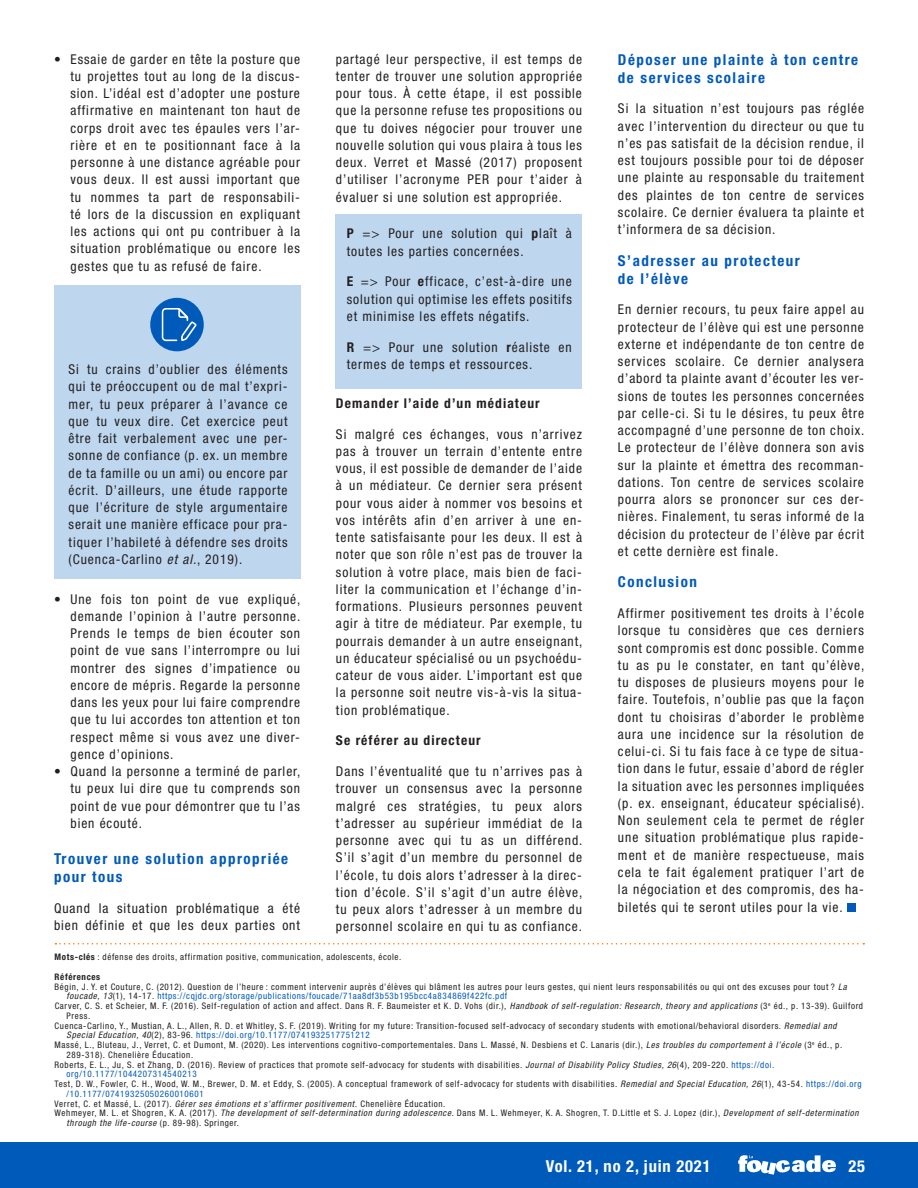
<style>
.page{position:relative;width:918px;height:1188px;background:#fff}
.page>*{position:absolute;margin:0;border:0;box-sizing:border-box;transform-origin:0 0}
.t1{font:700 condensed 16.5px "Helvetica Neue LT Std";letter-spacing:.05em;color:#fff}
.t2{font:700 condensed 15px/18px "Helvetica Neue LT Std";letter-spacing:.1em;color:#005aba}
.t3{font:condensed 13.5px/17.2px "Helvetica Neue LT Std";letter-spacing:.07em;color:#231f20;text-align:justify}
.t4{font:700 condensed 13.5px "Helvetica Neue LT Std";letter-spacing:.08em;color:#231f20}
.t5{font:condensed 9px/19.5px "Helvetica Neue LT Std";letter-spacing:.07em;color:#231f20}
.t6{font:condensed 9px "Helvetica Neue LT Std";letter-spacing:.07em;color:#005aba}
.t7{font:italic condensed 9px "Helvetica Neue LT Std";letter-spacing:.07em;color:#231f20}
.s1{font-weight:700}
.s2{font-style:italic}
.s3{font-style:italic;color:#231f20}
.s4{color:#231f20}
.s5{color:#005aba}
.s6{font-style:normal}
</style>
<div class="page">
<div style="left:0;top:1142px;width:918px;height:46px;background:#005aba"></div>
<svg style="left:738px;top:1155px;width:98px;height:20px"></svg>
<svg style="left:55px;top:943px;width:809px;height:2px"></svg>
<div style="left:55px;top:285px;width:246px;height:293px;background:#bed7ef"></div>
<div style="left:336px;top:214px;width:246px;height:175px;background:#bed7ef"></div>
<div style="left:847px;top:903px;width:9px;height:8px;background:#005aba"></div>
<div style="left:150px;top:298px;width:54px;height:53px;background:#005aba;border-radius:50%"></div>
<svg style="left:162px;top:308px;width:35px;height:33px"></svg>
<p class="t3" style="left:70px;top:50px;width:231px;text-indent:-16px">• Essaie de garder en tête la posture que tu projettes tout au long de la discus&shy;sion. L’idéal est d’adopter une posture affirmative en maintenant ton haut de corps droit avec tes épaules vers l’ar&shy;rière et en te positionnant face à la personne à une distance agréable pour vous deux. Il est aussi important que tu nommes ta part de responsabili&shy;té lors de la discussion en expliquant les actions qui ont pu contribuer à la situation problématique ou encore les gestes que tu as refusé de faire.</p>
<p class="t3" style="left:336px;top:50px;width:248px">partagé leur perspective, il est temps de tenter de trouver une solution appropriée pour tous. À cette étape, il est possible que la personne refuse tes propositions ou que tu doives négocier pour trouver une nouvelle solution qui vous plaira à tous les deux. Verret et Massé (2017) proposent d’utiliser l’acronyme PER pour t’aider à évaluer si une solution est appropriée.</p>
<p class="t2" style="left:618px;top:50px;width:242px">Déposer une plainte à ton centre de services scolaire</p>
<p class="t3" style="left:618px;top:100px;width:248px">Si la situation n’est toujours pas réglée avec l’intervention du directeur ou que tu n’es pas satisfait de la décision rendue, il est toujours possible pour toi de déposer une plainte au responsable du traitement des plaintes de ton centre de services scolaire. Ce dernier évaluera ta plainte et t’informera de sa décision.</p>
<p class="t2" style="left:618px;top:251px;width:183px">S’adresser au protecteur de l’élève</p>
<p class="t3" style="left:618px;top:301px;width:248px">En dernier recours, tu peux faire appel au protecteur de l’élève qui est une personne externe et indépendante de ton centre de services scolaire. Ce dernier analysera d’abord ta plainte avant d’écouter les ver&shy;sions de toutes les personnes concernées par celle-ci. Si tu le désires, tu peux être accompagné d’une personne de ton choix.<br>Le protecteur de l’élève donnera son avis sur la plainte et émettra des recomman&shy;dations. Ton centre de services scolaire pourra alors se prononcer sur ces der&shy;nières. Finalement, tu seras informé de la décision du protecteur de l’élève par écrit et cette dernière est finale.</p>
<p class="t2" style="left:618px;top:573px;width:80px">Conclusion</p>
<p class="t3" style="left:618px;top:605px;width:248px">Affirmer positivement tes droits à l’école lorsque tu considères que ces derniers sont compromis est donc possible. Comme tu as pu le constater, en tant qu’élève, tu disposes de plusieurs moyens pour le faire. Toutefois, n’oublie pas que la façon dont tu choisiras d’aborder le problème aura une incidence sur la résolution de celui-ci. Si tu fais face à ce type de situa&shy;tion dans le futur, essaie d’abord de régler la situation avec les personnes impliquées (p. ex. enseignant, éducateur spécialisé).<br>Non seulement cela te permet de régler une situation problématique plus rapide&shy;ment et de manière respectueuse, mais cela te fait également pratiquer l’art de la négociation et des compromis, des ha&shy;biletés qui te seront utiles pour la vie.</p>
<p class="t3" style="left:347px;top:225px;width:227px"><span class="s1">P</span> =&gt; Pour une solution qui <span class="s1">p</span>laît à toutes les parties concernées.</p>
<p class="t3" style="left:347px;top:273px;width:227px"><span class="s1">E</span> =&gt; Pour <span class="s1">e</span>fficace, c’est-à-dire une solution qui optimise les effets positifs et minimise les effets négatifs.</p>
<p class="t3" style="left:347px;top:338px;width:227px"><span class="s1">R</span> =&gt; Pour une solution <span class="s1">r</span>éaliste en termes de temps et ressources.</p>
<p class="t3" style="left:69px;top:361px;width:221px">Si tu crains d’oublier des éléments qui te préoccupent ou de mal t’expri&shy;mer, tu peux préparer à l’avance ce que tu veux dire. Cet exercice peut être fait verbalement avec une per&shy;sonne de confiance (p. ex. un membre de ta famille ou un ami) ou encore par écrit. D’ailleurs, une étude rapporte que l’écriture de style argumentaire serait une manière efficace pour pra&shy;tiquer l’habileté à défendre ses droits (Cuenca-Carlino <span class="s2">et al.</span>, 2019).</p>
<p class="t4" style="left:336px;top:395px;width:205px">Demander l’aide d’un médiateur</p>
<p class="t3" style="left:336px;top:425px;width:248px">Si malgré ces échanges, vous n’arrivez pas à trouver un terrain d’entente entre vous, il est possible de demander de l’aide à un médiateur. Ce dernier sera présent pour vous aider à nommer vos besoins et vos intérêts afin d’en arriver à une en&shy;tente satisfaisante pour les deux. Il est à noter que son rôle n’est pas de trouver la solution à votre place, mais bien de faci&shy;liter la communication et l’échange d’in&shy;formations. Plusieurs personnes peuvent agir à titre de médiateur. Par exemple, tu pourrais demander à un autre enseignant, un éducateur spécialisé ou un psychoédu&shy;cateur de vous aider. L’important est que la personne soit neutre vis-à-vis la situa&shy;tion problématique.</p>
<p class="t4" style="left:336px;top:732px;width:146px">Se référer au directeur</p>
<p class="t3" style="left:336px;top:763px;width:248px">Dans l’éventualité que tu n’arrives pas à trouver un consensus avec la personne malgré ces stratégies, tu peux alors t’adresser au supérieur immédiat de la personne avec qui tu as un différend.<br>S’il s’agit d’un membre du personnel de l’école, tu dois alors t’adresser à la direc&shy;tion d’école. S’il s’agit d’un autre élève, tu peux alors t’adresser à un membre du personnel scolaire en qui tu as confiance.</p>
<p class="t3" style="left:70px;top:590px;width:232px;text-indent:-16px">• Une fois ton point de vue expliqué, demande l’opinion à l’autre personne.<br>Prends le temps de bien écouter son point de vue sans l’interrompre ou lui montrer des signes d’impatience ou encore de mépris. Regarde la personne dans les yeux pour lui faire comprendre que tu lui accordes ton attention et ton respect même si vous avez une diver&shy;gence d’opinions.</p>
<p class="t3" style="left:70px;top:763px;width:231px;text-indent:-16px">• Quand la personne a terminé de parler, tu peux lui dire que tu comprends son point de vue pour démontrer que tu l’as bien écouté.</p>
<p class="t2" style="left:54px;top:849px;width:236px">Trouver une solution appropriée pour tous</p>
<p class="t3" style="left:54px;top:899px;width:248px">Quand la situation problématique a été bien définie et que les deux parties ont</p>
<p class="t5" style="left:55px;top:947px;width:348px"><span class="s1">Mots-clés</span> : défense des droits, affirmation positive, communication, adolescents, école.<br><span class="s1">Références</span></p>
<p class="t5" style="left:55px;top:977px;width:794px">Bégin, J. Y. et Couture, C. (2012). Question de l’heure : comment intervenir auprès d’élèves qui blâment les autres pour leurs gestes, qui nient leurs responsabilités ou qui ont des excuses pour tout ? <span class="s2">La</span></p>
<p class="t6" style="left:67px;top:991px;width:442px"><span class="s3">foucade, 13</span><span class="s4">(1), 14-17.</span> https://cqjdc.org/storage/publications/foucade/71aa8df3b53b195bcc4a834869f422fc.pdf</p>
<p class="t5" style="left:55px;top:996px;width:810px">Carver, C. S. et Scheier, M. F. (2016). Self-regulation of action and affect. Dans R. F. Baumeister et K. D. Vohs (dir.), <span class="s2">Handbook of self-regulation: Research, theory and applications</span> (3<sup>e</sup> éd., p. 13-39). Guilford</p>
<p class="t5" style="left:67px;top:1006px;width:25px">Press.</p>
<p class="t5" style="left:55px;top:1016px;width:783px">Cuenca-Carlino, Y., Mustian, A. L., Allen, R. D. et Whitley, S. F. (2019). Writing for my future: Transition-focused self-advocacy of secondary students with emotional/behavioral disorders. <span class="s2">Remedial and</span></p>
<p class="t6" style="left:67px;top:1030px;width:305px"><span class="s3">Special Education, 40</span><span class="s4">(2), 83-96.</span> https://doi.org/10.1177/0741932517751212</p>
<p class="t5" style="left:55px;top:1035px;width:789px">Massé, L., Bluteau, J., Verret, C. et Dumont, M. (2020). Les interventions cognitivo-comportementales. Dans L. Massé, N. Desbiens et C. Lanaris (dir.), <span class="s2">Les troubles du comportement à l’école</span> (3<sup>e</sup> éd., p.</p>
<p class="t5" style="left:67px;top:1045px;width:128px">289-318). Chenelière Éducation.</p>
<p class="t5" style="left:55px;top:1055px;width:721px">Roberts, E. L., Ju, S. et Zhang, D. (2016). Review of practices that promote self-advocacy for students with disabilities. <span class="s2">Journal of Disability Policy Studies, 26</span>(4), 209-220. <span class="s5">https://doi.</span></p>
<p class="t6" style="left:67px;top:1069px;width:132px">org/10.1177/1044207314540213</p>
<p class="t5" style="left:55px;top:1074px;width:808px">Test, D. W., Fowler, C. H., Wood, W. M., Brewer, D. M. et Eddy, S. (2005). A conceptual framework of self-advocacy for students with disabilities. <span class="s2">Remedial and Special Education, 26</span>(1), 43-54. <span class="s5">https://doi.org</span></p>
<p class="t6" style="left:67px;top:1089px;width:139px">/10.1177/07419325050260010601</p>
<p class="t5" style="left:55px;top:1094px;width:392px">Verret, C. et Massé, L. (2017). <span class="s2">Gérer ses émotions et s’affirmer positivement.</span> Chenelière Éducation.</p>
<p class="t5" style="left:55px;top:1103px;width:806px">Wehmeyer, M. L. et Shogren, K. A. (2017). <span class="s2">The development of self-determination during adolescence</span>. Dans M. L. Wehmeyer, K. A. Shogren, T. D.Little et S. J. Lopez (dir.), <span class="s2">Development of self-determination</span></p>
<p class="t7" style="left:67px;top:1118px;width:174px">through the life-course <span class="s6">(p. 89-98). Springer.</span></p>
<p class="t1" style="left:546px;top:1156px;width:166px">Vol. 21, no 2, juin 2021</p>
<p class="t1" style="left:848px;top:1156px;width:18px">25</p>
</div>
